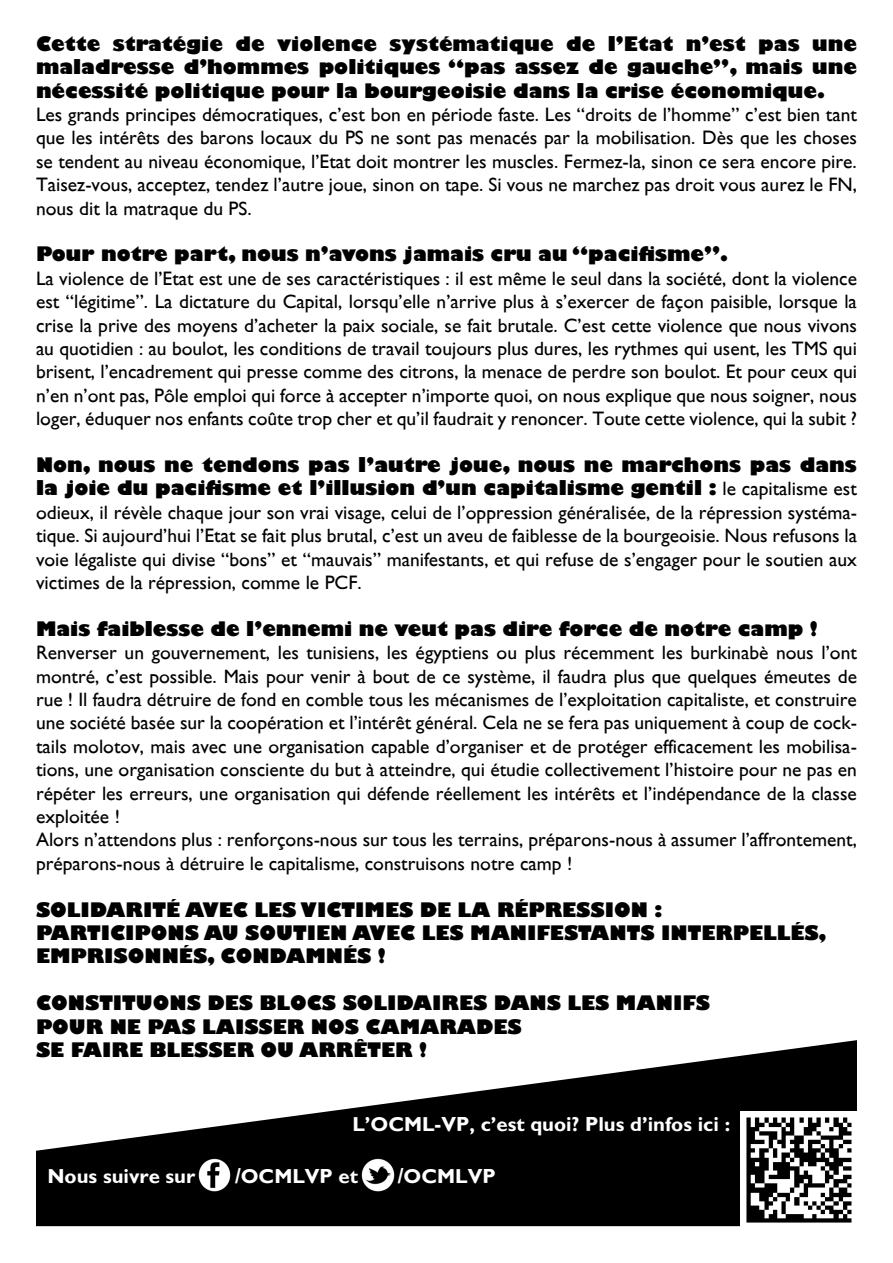
<style>
.page{position:relative;width:893px;height:1263px;background:#fff}
.page>*{position:absolute;margin:0;border:0;box-sizing:border-box;transform-origin:0 0}
.t1{font:700 20.4px "Gill Sans";color:#fff}
.t2{font:19.5px/23.4px "Gill Sans";color:#000;text-align:justify}
.t3{font:800 19.5px/23.4px "Gill Sans";color:#000;text-align:justify}
.s1{font-weight:800}
</style>
<div class="page">
<svg style="left:36px;top:1040px;width:821px;height:186px;fill:#000"></svg>
<div style="left:352px;top:1115px;width:383px;height:18px;background:#000"></div>
<img style="left:741px;top:1111px;width:116px;height:115px">
<img style="left:198px;top:1159px;width:33px;height:32px">
<img style="left:362px;top:1159px;width:32px;height:32px">
<p class="t3" style="left:36px;top:33px;width:822px">Cette stratégie de violence systématique de l’Etat n’est pas une maladresse d’hommes politiques “pas assez de gauche”, mais une nécessité politique pour la bourgeoisie dans la crise économique.</p>
<p class="t2" style="left:36px;top:103px;width:822px">Les grands principes démocratiques, c’est bon en période faste. Les “droits de l’homme” c’est bien tant que les intérêts des barons locaux du PS ne sont pas menacés par la mobilisation. Dès que les choses se tendent au niveau économique, l’Etat doit montrer les muscles. Fermez-la, sinon ce sera encore pire.<br>Taisez-vous, acceptez, tendez l’autre joue, sinon on tape. Si vous ne marchez pas droit vous aurez le FN, nous dit la matraque du PS.</p>
<p class="t3" style="left:36px;top:244px;width:694px">Pour notre part, nous n’avons jamais cru au “pacifisme”.</p>
<p class="t2" style="left:36px;top:266px;width:823px">La violence de l’Etat est une de ses caractéristiques : il est même le seul dans la société, dont la violence est “légitime”. La dictature du Capital, lorsqu’elle n’arrive plus à s’exercer de façon paisible, lorsque la crise la prive des moyens d’acheter la paix sociale, se fait brutale. C’est cette violence que nous vivons au quotidien : au boulot, les conditions de travail toujours plus dures, les rythmes qui usent, les TMS qui brisent, l’encadrement qui presse comme des citrons, la menace de perdre son boulot. Et pour ceux qui n’en n’ont pas, Pôle emploi qui force à accepter n’importe quoi, on nous explique que nous soigner, nous loger, éduquer nos enfants coûte trop cher et qu’il faudrait y renoncer. Toute cette violence, qui la subit ?</p>
<p class="t2" style="left:36px;top:454px;width:823px"><span class="s1">Non, nous ne tendons pas l’autre joue, nous ne marchons pas dans la joie du pacifisme et l’illusion d’un capitalisme gentil :</span> le capitalisme est odieux, il révèle chaque jour son vrai visage, celui de l’oppression généralisée, de la répression systéma&shy;tique. Si aujourd’hui l’Etat se fait plus brutal, c’est un aveu de faiblesse de la bourgeoisie. Nous refusons la voie légaliste qui divise “bons” et “mauvais” manifestants, et qui refuse de s’engager pour le soutien aux victimes de la répression, comme le PCF.</p>
<p class="t3" style="left:36px;top:618px;width:783px">Mais faiblesse de l’ennemi ne veut pas dire force de notre camp !</p>
<p class="t2" style="left:36px;top:641px;width:823px">Renverser un gouvernement, les tunisiens, les égyptiens ou plus récemment les burkinabè nous l’ont montré, c’est possible. Mais pour venir à bout de ce système, il faudra plus que quelques émeutes de rue ! Il faudra détruire de fond en comble tous les mécanismes de l’exploitation capitaliste, et construire une société basée sur la coopération et l’intérêt général. Cela ne se fera pas uniquement à coup de cock&shy;tails molotov, mais avec une organisation capable d’organiser et de protéger efficacement les mobilisa&shy;tions, une organisation consciente du but à atteindre, qui étudie collectivement l’histoire pour ne pas en répéter les erreurs, une organisation qui défende réellement les intérêts et l’indépendance de la classe exploitée !</p>
<p class="t2" style="left:36px;top:828px;width:822px">Alors n’attendons plus : renforçons-nous sur tous les terrains, préparons-nous à assumer l’affrontement, préparons-nous à détruire le capitalisme, construisons notre camp !</p>
<p class="t3" style="left:36px;top:899px;width:628px">SOLIDARITÉ AVEC LES VICTIMES DE LA RÉPRESSION :</p>
<p class="t3" style="left:36px;top:922px;width:792px">PARTICIPONS AU SOUTIEN AVEC LES MANIFESTANTS INTERPELLÉS,</p>
<p class="t3" style="left:36px;top:946px;width:351px">EMPRISONNÉS, CONDAMNÉS !</p>
<p class="t3" style="left:36px;top:993px;width:675px">CONSTITUONS DES BLOCS SOLIDAIRES DANS LES MANIFS</p>
<p class="t3" style="left:36px;top:1016px;width:487px">POUR NE PAS LAISSER NOS CAMARADES</p>
<p class="t3" style="left:36px;top:1039px;width:392px">SE FAIRE BLESSER OU ARRÊTER !</p>
<p class="t1" style="left:352px;top:1112px;width:379px">L’OCML-VP, c’est quoi? Plus d’infos ici :</p>
<p class="t1" style="left:47px;top:1164px;width:149px">Nous suivre sur</p>
<p class="t1" style="left:235px;top:1164px;width:125px">/OCMLVP et</p>
<p class="t1" style="left:398px;top:1164px;width:99px">/OCMLVP</p>
</div>
